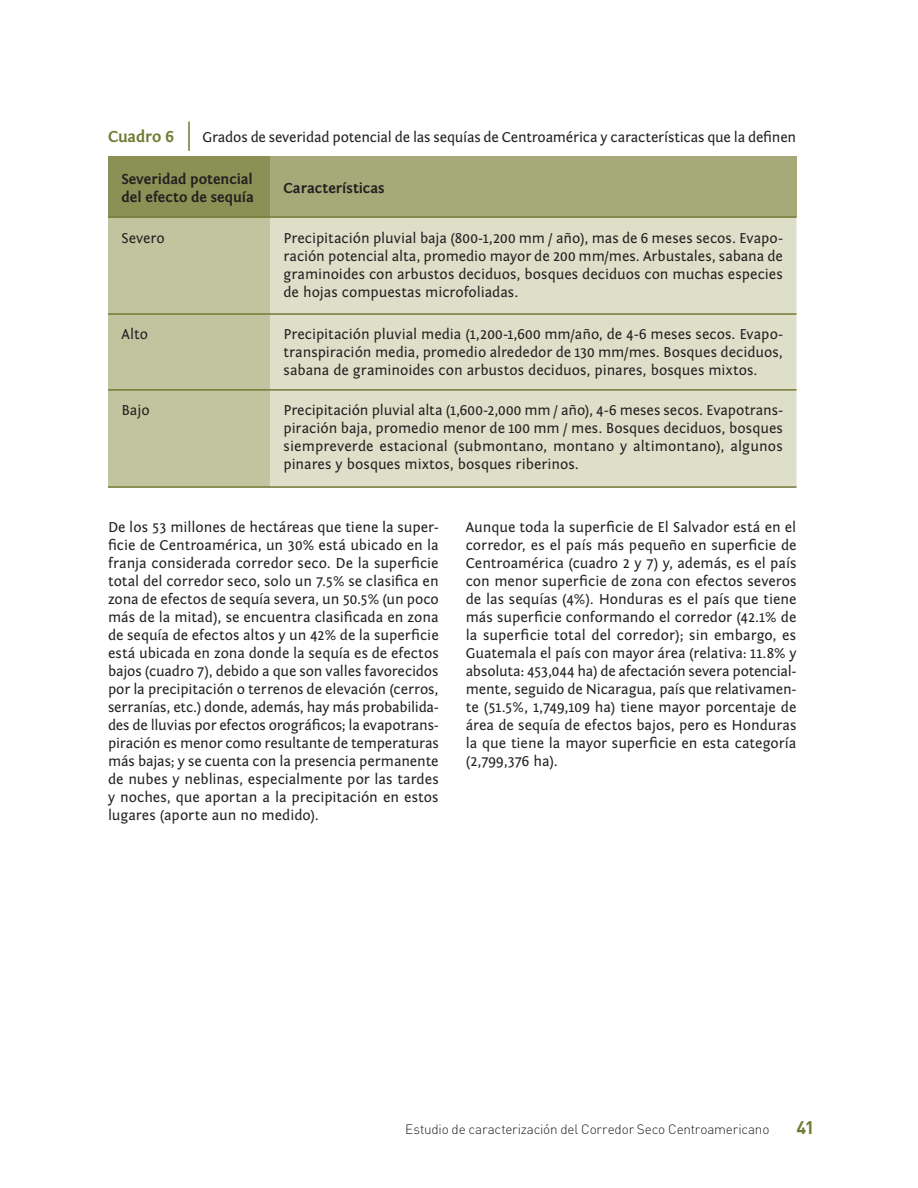
<style>
.page{position:relative;width:918px;height:1188px;background:#fff}
.page>*{position:absolute;margin:0;border:0;box-sizing:border-box;transform-origin:0 0}
.t1{font:700 18px "DIN Pro";color:#727a34}
.cuadro{font:700 16.5px "Fontin Sans";letter-spacing:-.01em;color:#727a34}
.cuerpo{font:15px/18px "Fontin Sans";letter-spacing:-.005em;color:#231f20;text-align:justify}
.cuerpo-2{font:700 15px/18px "Fontin Sans";color:#231f20}
.t2{font:300 13.5px "DIN Pro";letter-spacing:-.015em;color:#231f20}
</style>
<div class="page">
<hr style="left:188px;top:121px;width:2px;height:30px;background:#727a34">
<div style="left:108px;top:157px;width:162px;height:60px;background:#8b9155"></div>
<div style="left:270px;top:157px;width:526px;height:60px;background:#a5aa78"></div>
<div style="left:108px;top:218px;width:162px;height:268px;background:#c1c49f"></div>
<div style="left:270px;top:218px;width:526px;height:268px;background:#dddfc9"></div>
<hr style="left:108px;top:216px;width:162px;height:2px;background:#727a34">
<hr style="left:270px;top:216px;width:526px;height:2px;background:#727a34">
<hr style="left:108px;top:313px;width:162px;height:2px;background:#727a34">
<hr style="left:270px;top:313px;width:526px;height:2px;background:#727a34">
<hr style="left:108px;top:389px;width:162px;height:2px;background:#727a34">
<hr style="left:270px;top:389px;width:526px;height:2px;background:#727a34">
<hr style="left:108px;top:486px;width:162px;height:2px;background:#727a34">
<hr style="left:270px;top:486px;width:526px;height:2px;background:#727a34">
<p class="cuadro" style="left:108px;top:128px;width:67px">Cuadro 6</p>
<p class="cuerpo" style="left:202px;top:128px;width:595px">Grados de severidad potencial de las sequías de Centroamérica y características que la definen</p>
<p class="cuerpo-2" style="left:122px;top:170px;width:134px">Severidad potencial del efecto de sequía</p>
<p class="cuerpo-2" style="left:284px;top:179px;width:103px">Características</p>
<p class="cuerpo" style="left:122px;top:229px;width:45px">Severo</p>
<p class="cuerpo" style="left:284px;top:229px;width:501px">Precipitación pluvial baja (800-1,200 mm / año), mas de 6 meses secos. Evapo&shy;ración potencial alta, promedio mayor de 200 mm/mes. Arbustales, sabana de graminoides con arbustos deciduos, bosques deciduos con muchas especies de hojas compuestas microfoliadas.</p>
<p class="cuerpo" style="left:121px;top:325px;width:28px">Alto</p>
<p class="cuerpo" style="left:284px;top:325px;width:501px">Precipitación pluvial media (1,200-1,600 mm/año, de 4-6 meses secos. Evapo&shy;transpiración media, promedio alrededor de 130 mm/mes. Bosques deciduos, sabana de graminoides con arbustos deciduos, pinares, bosques mixtos.</p>
<p class="cuerpo" style="left:121px;top:401px;width:30px">Bajo</p>
<p class="cuerpo" style="left:284px;top:401px;width:501px">Precipitación pluvial alta (1,600-2,000 mm / año), 4-6 meses secos. Evapotrans&shy;piración baja, promedio menor de 100 mm / mes. Bosques deciduos, bosques siempreverde estacional (submontano, montano y altimontano), algunos pinares y bosques mixtos, bosques riberinos.</p>
<p class="cuerpo" style="left:108px;top:518px;width:332px">De los 53 millones de hectáreas que tiene la super&shy;ficie de Centroamérica, un 30% está ubicado en la franja considerada corredor seco. De la superficie total del corredor seco, solo un 7.5% se clasifica en zona de efectos de sequía severa, un 50.5% (un poco más de la mitad), se encuentra clasificada en zona de sequía de efectos altos y un 42% de la superficie está ubicada en zona donde la sequía es de efectos bajos (cuadro 7), debido a que son valles favorecidos por la precipitación o terrenos de elevación (cerros, serranías, etc.) donde, además, hay más probabilida&shy;des de lluvias por efectos orográficos; la evapotrans&shy;piración es menor como resultante de temperaturas más bajas; y se cuenta con la presencia permanente de nubes y neblinas, especialmente por las tardes y noches, que aportan a la precipitación en estos lugares (aporte aun no medido).</p>
<p class="cuerpo" style="left:466px;top:518px;width:332px">Aunque toda la superficie de El Salvador está en el corredor, es el país más pequeño en superficie de Centroamérica (cuadro 2 y 7) y, además, es el país con menor superficie de zona con efectos severos de las sequías (4%). Honduras es el país que tiene más superficie conformando el corredor (42.1% de la superficie total del corredor); sin embargo, es Guatemala el país con mayor área (relativa: 11.8% y absoluta: 453,044 ha) de afectación severa potencial&shy;mente, seguido de Nicaragua, país que relativamen&shy;te (51.5%, 1,749,109 ha) tiene mayor porcentaje de área de sequía de efectos bajos, pero es Honduras la que tiene la mayor superficie en esta categoría (2,799,376 ha).</p>
<p class="t2" style="left:405px;top:1120px;width:366px">Estudio de caracterización del Corredor Seco Centroamericano</p>
<p class="t1" style="left:796px;top:1115px;width:20px">41</p>
</div>
